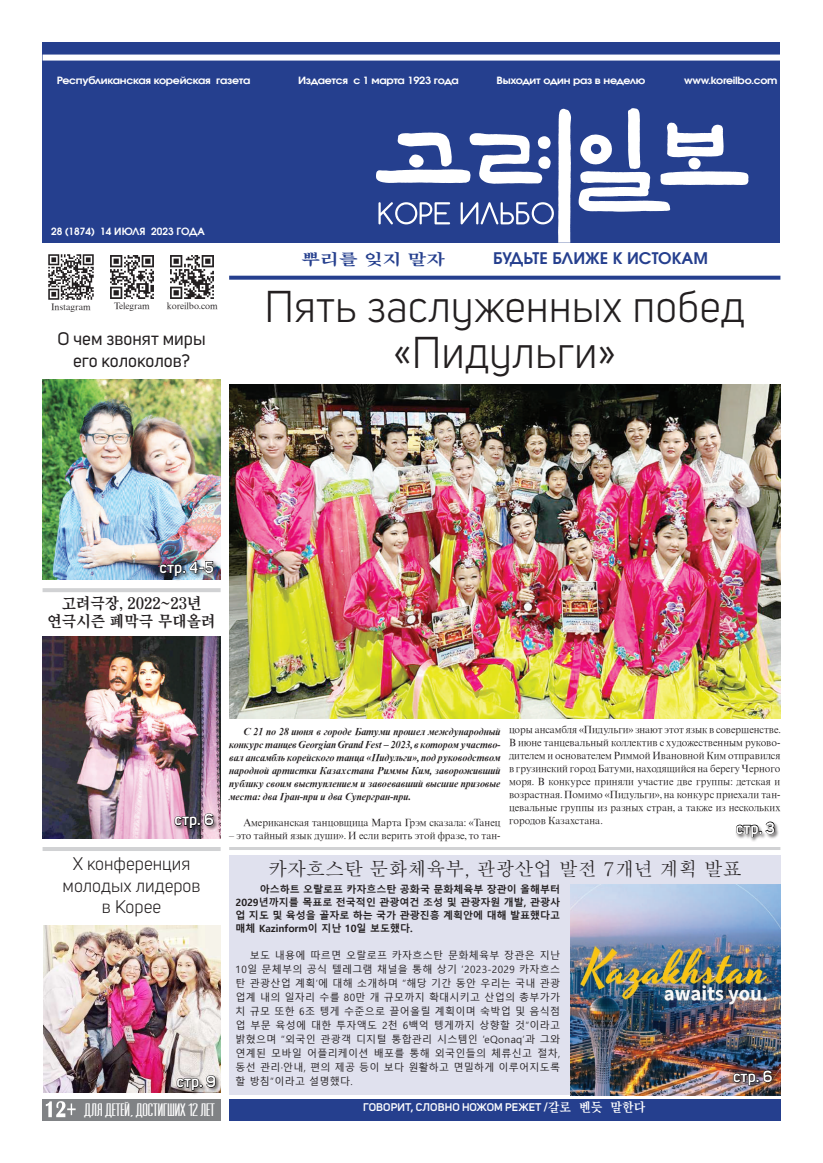
<style>
.page{position:relative;width:823px;height:1163px;background:#fff}
.page>*{position:absolute;margin:0;border:0;box-sizing:border-box;transform-origin:0 0}
.t1{font:44px/45px "Uni Sans Trial Book";color:#231f20;text-align:center}
.t2{font:500 19px "Adobe Myungjo Std";color:#231f20}
.t3{font:18px/21.6px "Uni Sans Trial Book";color:#231f20;text-align:center}
.t4{font:18px/21.6px "Uni Sans Trial Regular";color:#231f20;text-align:center}
.t5{font:18px "FE Hero";color:#fff;scale:1.4 1}
.t6{font:700 16px "Uni Sans Trial Semi";color:#fff}
.t7{font:16px/18px "Csn Km";color:#231f20;text-align:center}
.t8{font:700 16px "Evolventa";color:#253f8e}
.t9{font:16px "Csn Km";color:#253f8e;scale:1.3 1}
.t10{font:700 11px "Uni Sans Trial Semi";letter-spacing:.01em;color:#fff}
.t11{font:10px/13px "A Timer";color:#231f20;text-align:justify}
.t12{font:10px/14px "Malgun Gothic";letter-spacing:.03em;color:#231f20;text-align:justify}
.t13{font:italic 700 10px/13px "A Timer";color:#231f20;text-align:justify}
.t14{font:700 10px/13px "Malgun Gothic";color:#231f20;text-align:justify}
.t15{font:700 10px "Evolventa";letter-spacing:-.025em;color:#fff;scale:1.1 1}
.t16{font:700 10px "Evolventa";color:#fff}
.t17{font:9px "A Timer";color:#231f20}
.s1{font-family:"Adobe Gothic Std"}
.s2{font-family:"Csn Km";font-weight:400;font-size:13px}
</style>
<div class="page">
<img style="left:43px;top:925px;width:177px;height:166px">
<img style="left:43px;top:379px;width:177px;height:200px">
<img style="left:43px;top:637px;width:177px;height:201px">
<div style="left:229px;top:855px;width:551px;height:239px;background:#e0e1ee"></div>
<img style="left:570px;top:884px;width:210px;height:210px">
<div style="left:43px;top:43px;width:737px;height:200px;background:#253f8e"></div>
<svg style="left:578px;top:108px;width:170px;height:104px"></svg>
<svg style="left:376px;top:109px;width:194px;height:134px"></svg>
<svg style="left:229px;top:275px;width:551px;height:4px;background:#4a5fa1"></svg>
<div style="left:43px;top:55px;width:737px;height:6px;background:#fff"></div>
<hr style="left:43px;top:588px;width:177px;height:4px;background:#d1d2d4">
<div style="left:229px;top:1098px;width:551px;height:22px;background:#253f8e"></div>
<div style="left:159px;top:560px;width:59px;height:21px;background:#231f20;opacity:.75"></div>
<svg style="left:160px;top:561px;width:53px;height:15px"></svg>
<div style="left:174px;top:812px;width:44px;height:21px;background:#231f20;opacity:.75"></div>
<svg style="left:174px;top:813px;width:39px;height:15px"></svg>
<div style="left:43px;top:1098px;width:177px;height:22px;background:#808285"></div>
<svg style="left:46px;top:1101px;width:30px;height:15px"></svg>
<hr style="left:229px;top:846px;width:551px;height:3px;background:#d1d2d4">
<svg style="left:43px;top:847px;width:177px;height:3px"></svg>
<div style="left:176px;top:1074px;width:44px;height:21px;background:#231f20;opacity:.75"></div>
<svg style="left:177px;top:1074px;width:38px;height:16px"></svg>
<img style="left:48px;top:254px;width:46px;height:46px">
<img style="left:170px;top:255px;width:44px;height:44px">
<img style="left:110px;top:255px;width:44px;height:44px">
<div style="left:734px;top:821px;width:45px;height:20px;background:#231f20;opacity:.75"></div>
<svg style="left:735px;top:821px;width:39px;height:16px"></svg>
<div style="left:732px;top:1069px;width:44px;height:21px;background:#231f20;opacity:.75"></div>
<svg style="left:732px;top:1069px;width:39px;height:16px"></svg>
<img style="left:229px;top:385px;width:551px;height:333px">
<p class="t15" style="left:57px;top:74px;width:177px">Республиканская корейская газета</p>
<p class="t15" style="left:298px;top:74px;width:147px">Издается с 1 марта 1923 года</p>
<p class="t15" style="left:496px;top:74px;width:137px">Выходит один раз в неделю</p>
<p class="t15" style="left:683px;top:74px;width:86px">www.koreilbo.com</p>
<p class="t16" style="left:51px;top:224px;width:155px">28 (1874) 14 ИЮЛЯ 2023 ГОДА</p>
<p class="t17" style="left:51px;top:301px;width:41px">Instagram</p>
<p class="t17" style="left:114px;top:301px;width:37px">Telegram</p>
<p class="t17" style="left:167px;top:301px;width:52px">koreilbo.com</p>
<h3 class="t4" style="left:57px;top:327px;width:150px">О чем звонят миры его колоколов?</h3>
<h3 class="t9" style="left:301px;top:251px;width:112px">뿌리를 잊지 말자</h3>
<h3 class="t8" style="left:493px;top:248px;width:216px">БУДЬТЕ БЛИЖЕ К ИСТОКАМ</h3>
<h1 class="t1" style="left:264px;top:284px;width:482px">Пять заслуженных побед «Пидульги»</h1>
<h3 class="t6" style="left:159px;top:558px;width:56px">стр. 4-5</h3>
<h3 class="t7" style="left:47px;top:594px;width:169px">고려극장, 2022~23년 연극시즌 폐막극 무대올려</h3>
<h3 class="t6" style="left:174px;top:810px;width:41px">стр. 6</h3>
<h3 class="t3" style="left:63px;top:852px;width:139px">X конференция молодых лидеров в Корее</h3>
<h3 class="t6" style="left:176px;top:1072px;width:41px">стр. 9</h3>
<h3 class="t5" style="left:84px;top:1100px;width:95px">ДЛЯ ДЕТЕЙ, ДОСТИГШИХ 12 ЛЕТ</h3>
<p class="t11" style="left:508px;top:722px;width:273px">цоры ансамбля «Пидульги» знают этот язык в совершенстве.<br>В июне танцевальный коллектив с художественным руково&shy;дителем и основателем Риммой Ивановной Ким отправился в грузинский город Батуми, находящийся на берегу Черного моря. В конкурсе приняли участие две группы: детская и возрастная. Помимо «Пидульги», на конкурс приехали тан&shy;цевальные группы из разных стран, а также из нескольких городов Казахстана.</p>
<h2 class="t2" style="left:268px;top:859px;width:475px">카자흐스탄 문화체육부, 관광산업 발전 7개년 계획 발표</h2>
<p class="t13" style="left:229px;top:724px;width:273px;text-indent:14px">С 21 по 28 июня в городе Батуми прошел международный конкурс танцев Georgian Grand Fest – 2023, в котором участво&shy;вал ансамбль корейского танца «Пидульги», под руководством народной артистки Казахстана Риммы Ким, завороживший публику своим выступлением и завоевавший высшие призовые места: два Гран-при и два Супергран-при.</p>
<p class="t11" style="left:243px;top:815px;width:258px">Американская танцовщица Марта Грэм сказала: «Танец</p>
<p class="t11" style="left:229px;top:828px;width:273px">– это тайный язык души». И если верить этой фразе, то тан-</p>
<h3 class="t6" style="left:735px;top:818px;width:41px">стр. 3</h3>
<p class="t14" style="left:235px;top:882px;width:326px;text-indent:24px">아스하트 오랄로프 카자흐스탄 공화국 문화체육부 장관이 올해부터 2029년까지를 목표로 전국적인 관광여건 조성 및 관광자원 개발, 관광사 업 지도 및 육성을 골자로 하는 국가 관광진흥 계획안에 대해 발표했다고 매체 Kazinform이 지난 10일 보도했다.</p>
<p class="t12" style="left:235px;top:948px;width:326px;text-indent:14px">보도 내용에 따르면 오랄로프 카자흐스탄 문화체육부 장관은 지난 10일 문체부의 공식 텔레그램 채널을 통해 상기 ‘2023-2029 카자흐스 탄 관광산업 계획’에 대해 소개하며 “해당 기간 동안 우리는 국내 관광 업계 내의 일자리 수를 80만 개 규모까지 확대시키고 산업의 총부가가 치 규모 또한 6조 텡게 수준으로 끌어올릴 계획이며 숙박업 및 음식점 업 부문 육성에 대한 투자액도 2천 6백억 텡게까지 상향할 것”이라고 밝혔으며 “외국인 관광객 디지털 통합관리 시스템인 ‘eQonaq’과 그와 연계된 모바일 어플리케이션 배포를 통해 외국인들의 체류신고 절차, 동선 관리·안내, 편의 제공 등이 보다 원활하고 면밀하게 이루어지도록 할 방침”이라고 설명했다.</p>
<p class="t10" style="left:363px;top:1100px;width:284px">ГОВОРИТ, СЛОВНО НОЖОМ РЕЖЕТ <span class="s1">/</span><span class="s2">갈로 벤듯 말한다</span></p>
<h3 class="t6" style="left:732px;top:1066px;width:41px">стр. 6</h3>
</div>
